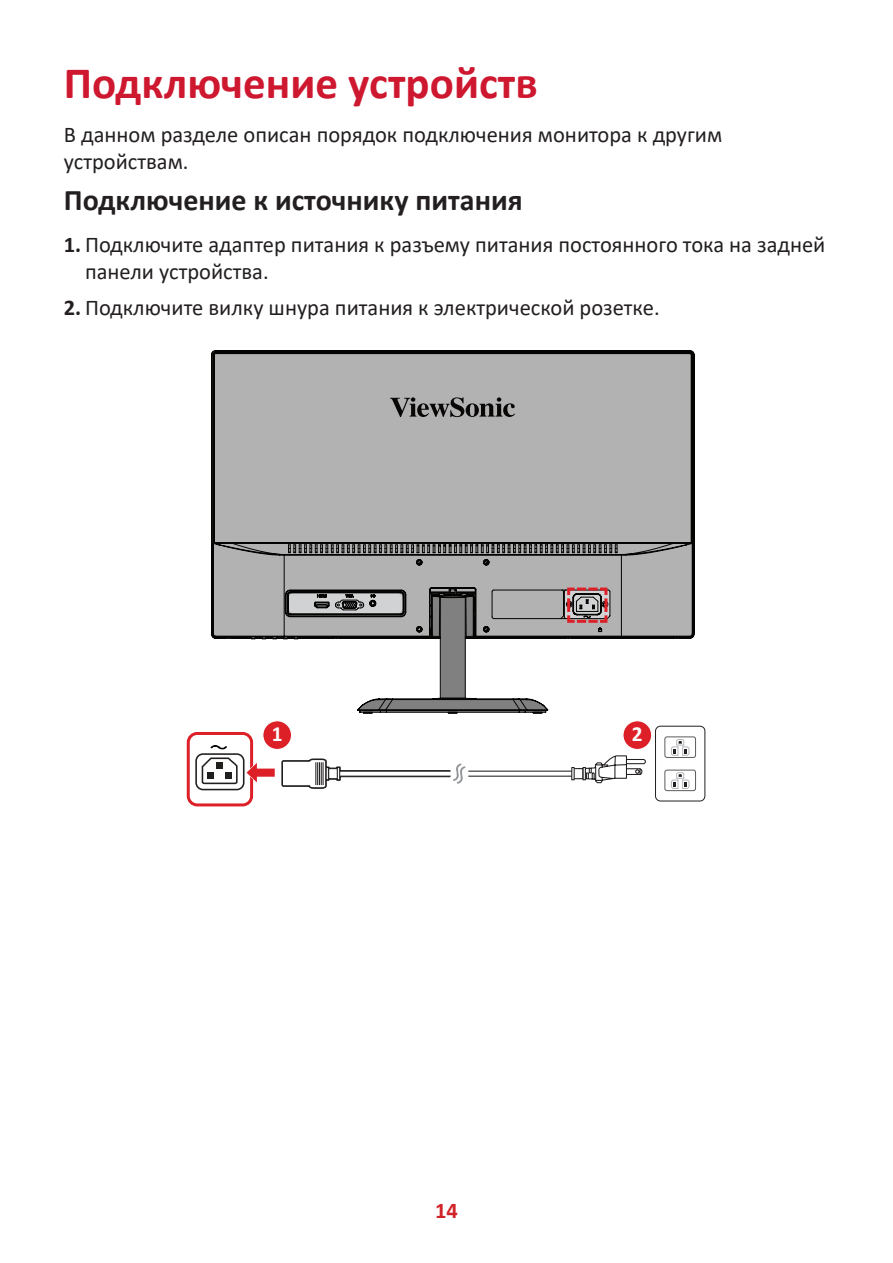
<style>
.page{position:relative;width:893px;height:1263px;background:#fff}
.page>*{position:absolute;margin:0;border:0;box-sizing:border-box;transform-origin:0 0}
.t1{font:700 45px "Calibri";color:#ce182f}
.t2{font:700 30px "Calibri";color:#231f20}
.t3{font:22.5px/27px "Calibri";color:#231f20}
.t4{font:700 22.5px "Calibri";color:#d1232a}
.t5{font:700 21.45px "Calibri";color:#fff}
.s1{font-weight:700}
</style>
<div class="page">
<div style="left:655px;top:726px;width:50px;height:75px;border:1px solid #231f20;border-radius:5px"></div>
<div style="left:665px;top:737px;width:31px;height:21px;border:1px solid #5c5c5f;border-radius:2px"></div>
<svg style="left:671px;top:739px;width:19px;height:17px"></svg>
<div style="left:665px;top:770px;width:31px;height:21px;border:1px solid #5c5c5f;border-radius:2px"></div>
<svg style="left:671px;top:772px;width:19px;height:17px"></svg>
<div style="left:263px;top:721px;width:28px;height:28px;background:#dd1f28;border-radius:50%"></div>
<div style="left:262px;top:720px;width:30px;height:30px;border:1px solid #fff;border-radius:50%"></div>
<div style="left:623px;top:721px;width:29px;height:28px;background:#dd1f28;border-radius:50%"></div>
<div style="left:622px;top:720px;width:30px;height:30px;border:1px solid #fff;border-radius:50%"></div>
<div style="left:187px;top:732px;width:66px;height:74px;border:3px solid #dd1f28;border-radius:9px"></div>
<svg style="left:201px;top:757px;width:37px;height:28px"></svg>
<div style="left:207px;top:772px;width:7px;height:7px;background:#211e1e"></div>
<div style="left:225px;top:772px;width:6px;height:7px;background:#211e1e"></div>
<div style="left:216px;top:762px;width:7px;height:7px;background:#211e1e"></div>
<svg style="left:210px;top:745px;width:17px;height:5px"></svg>
<div style="left:195px;top:753px;width:49px;height:37px;border:2px solid #211e1e;border-radius:7px"></div>
<svg style="left:468px;top:771px;width:103px;height:6px"></svg>
<svg style="left:571px;top:755px;width:75px;height:29px"></svg>
<svg style="left:246px;top:757px;width:220px;height:33px"></svg>
<div style="left:212px;top:351px;width:482px;height:287px;background:#b2b2b2"></div>
<svg style="left:390px;top:397px;width:125px;height:20px;background:#777676"></svg>
<svg style="left:213px;top:543px;width:479px;height:170px"></svg>
<h1 class="t1" style="left:64px;top:51px;width:475px">Подключение устройств</h1>
<p class="t3" style="left:64px;top:120px;width:660px">В данном разделе описан порядок подключения монитора к другим устройствам.</p>
<h2 class="t2" style="left:64px;top:178px;width:460px">Подключение к источнику питания</h2>
<p class="t3" style="left:85px;top:231px;width:742px;text-indent:-21px"><span class="s1">1.</span> Подключите адаптер питания к разъему питания постоянного тока на задней панели устройства.</p>
<p class="t3" style="left:64px;top:293px;width:597px"><span class="s1">2.</span> Подключите вилку шнура питания к электрической розетке.</p>
<p class="t5" style="left:272px;top:719px;width:12px">1</p>
<p class="t5" style="left:632px;top:719px;width:12px">2</p>
<p class="t4" style="left:435px;top:1194px;width:24px">14</p>
</div>
